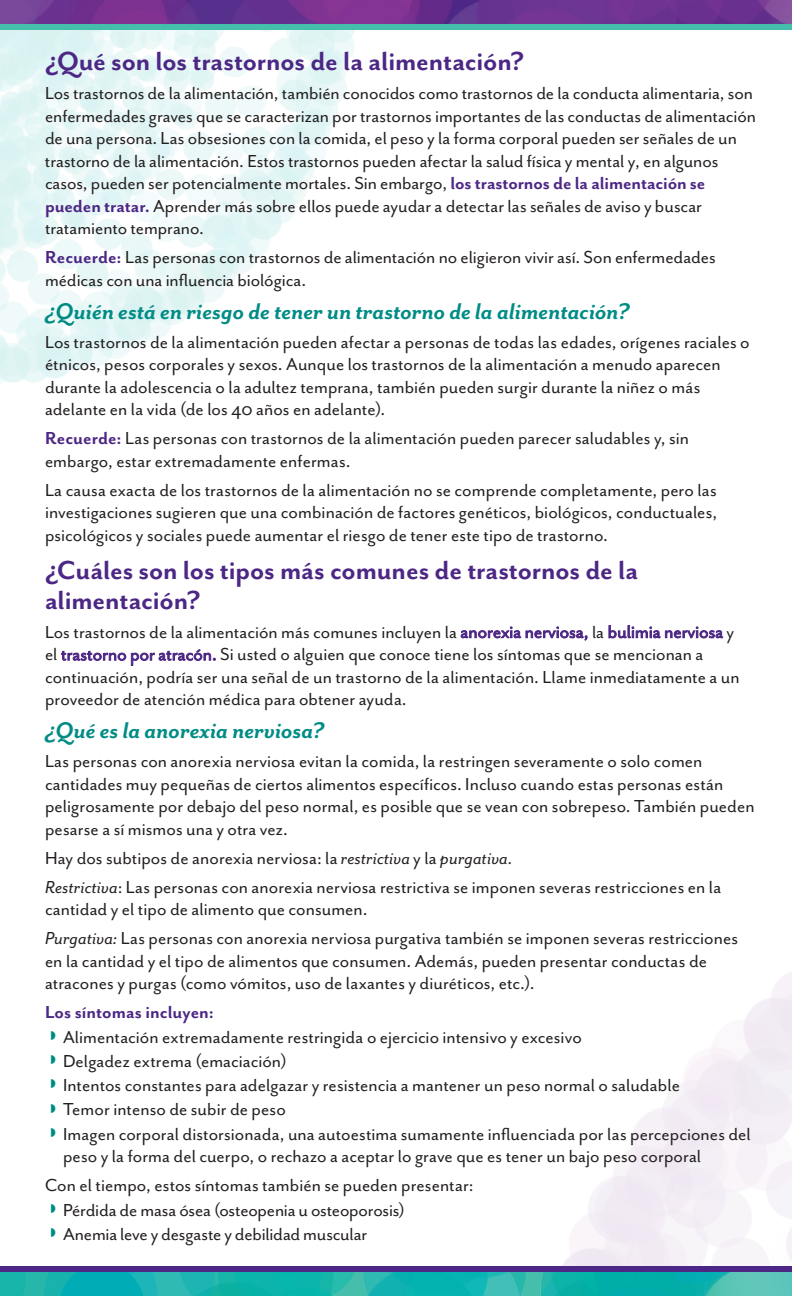
<style>
.page{position:relative;width:792px;height:1296px;background:#fff}
.page>*{position:absolute;margin:0;border:0;box-sizing:border-box;transform-origin:0 0}
.t1{font:700 30px/30px "Mr Eaves San OT";letter-spacing:-.005em;color:#4c2785}
.t2{font:italic 700 26px "Mr Eaves San OT";color:#008c85}
.t3{font:20px/22.4px "Mr Eaves San OT";color:#231f20}
.t4{font:700 20px "Mr Eaves San OT";letter-spacing:.005em;color:#4c2785}
.s1{font-weight:700;color:#4c2785}
.s2{font-weight:700;color:#4d2785}
.s3{color:#4d2785}
.s4{font-style:italic}
.s5{font-family:"Arial Unicode MS";color:#008c85}
</style>
<div class="page">
<img style="left:0;top:30px;width:355px;height:354px">
<img style="left:0;top:0;width:792px;height:24px">
<img style="left:0;top:1272px;width:792px;height:24px">
<div style="left:0;top:24px;width:792px;height:6px;background:#45bfab"></div>
<div style="left:0;top:1266px;width:792px;height:6px;background:#4c2785"></div>
<h2 class="t1" style="left:45px;top:46px;width:481px">¿Qué son los trastornos de la alimentación?</h2>
<p class="t3" style="left:45px;top:82px;width:713px">Los trastornos de la alimentación, también conocidos como trastornos de la conducta alimentaria, son enfermedades graves que se caracterizan por trastornos importantes de las conductas de alimentación de una persona. Las obsesiones con la comida, el peso y la forma corporal pueden ser señales de un trastorno de la alimentación. Estos trastornos pueden afectar la salud física y mental y, en algunos casos, pueden ser potencialmente mortales. Sin embargo, <span class="s1">los trastorn</span><span class="s2">os de</span> <span class="s1">la alimentación se pueden tratar.</span> Aprender más sobre ellos puede ayudar a detectar las señales de aviso y buscar tratamiento temprano.</p>
<p class="t3" style="left:45px;top:246px;width:672px"><span class="s1">Recuerde:</span> Las personas con trastornos de alimentación no eligieron vivir así. Son enfermedades médicas con una influencia biológica.</p>
<h3 class="t2" style="left:45px;top:297px;width:586px">¿Quién está en riesgo de tener un trastorno de la alimentación?</h3>
<p class="t3" style="left:45px;top:331px;width:706px">Los trastornos de la alimentación pueden afectar a personas de todas las edades, orígenes raciales o étnicos, pesos corporales y sexos. Aunque los trastornos de la alimentación a menudo aparecen durante la adolescencia o la adultez temprana, también pueden surgir durante la niñez o más adelante en la vida (de los 40 años en adelante).</p>
<p class="t3" style="left:45px;top:427px;width:646px"><span class="s1">Recuerde:</span> Las personas con trastornos de la alimentación pueden parecer saludables y, sin embargo, estar extremadamente enfermas.</p>
<p class="t3" style="left:45px;top:479px;width:674px;text-align:justify">La causa exacta de los trastornos de la alimentación no se comprende completamente, pero las investigaciones sugieren que una combinación de factores genéticos, biológicos, conductuales, psicológicos y sociales puede aumentar el riesgo de tener este tipo de trastorno.</p>
<h2 class="t1" style="left:45px;top:555px;width:595px">¿Cuáles son los tipos más comunes de trastornos de la alimentación?</h2>
<p class="t3" style="left:45px;top:621px;width:696px">Los trastornos de la alimentación más comunes incluyen la <span class="s3">anorexia nerviosa,</span> la <span class="s3">bulimia nerviosa</span> y el <span class="s3">trastorno por atracón.</span> Si usted o alguien que conoce tiene los síntomas que se mencionan a continuación, podría ser una señal de un trastorno de la alimentación. Llame inmediatamente a un proveedor de atención médica para obtener ayuda.</p>
<h3 class="t2" style="left:45px;top:716px;width:281px">¿Qué es la anorexia nerviosa?</h3>
<p class="t3" style="left:45px;top:750px;width:711px">Las personas con anorexia nerviosa evitan la comida, la restringen severamente o solo comen cantidades muy pequeñas de ciertos alimentos específicos. Incluso cuando estas personas están peligrosamente por debajo del peso normal, es posible que se vean con sobrepeso. También pueden pesarse a sí mismos una y otra vez.</p>
<p class="t3" style="left:45px;top:847px;width:469px">Hay dos subtipos de anorexia nerviosa: la <span class="s4">restrictiva</span> y la <span class="s4">purgativa.</span></p>
<p class="t3" style="left:45px;top:876px;width:678px"><span class="s4">Restrictiva</span>: Las personas con anorexia nerviosa restrictiva se imponen severas restricciones en la cantidad y el tipo de alimento que consumen.</p>
<p class="t3" style="left:45px;top:927px;width:695px"><span class="s4">Purgativa:</span> Las personas con anorexia nerviosa purgativa también se imponen severas restricciones en la cantidad y el tipo de alimentos que consumen. Además, pueden presentar conductas de atracones y purgas (como vómitos, uso de laxantes y diuréticos, etc.).</p>
<p class="t4" style="left:45px;top:1001px;width:170px">Los síntomas incluyen:</p>
<p class="t3" style="left:45px;top:1026px;width:538px"><span class="s5">◗</span> Alimentación extremadamente restringida o ejercicio intensivo y excesivo</p>
<p class="t3" style="left:45px;top:1050px;width:244px"><span class="s5">◗</span> Delgadez extrema (emaciación)</p>
<p class="t3" style="left:45px;top:1074px;width:637px"><span class="s5">◗</span> Intentos constantes para adelgazar y resistencia a mantener un peso normal o saludable</p>
<p class="t3" style="left:45px;top:1098px;width:242px"><span class="s5">◗</span> Temor intenso de subir de peso</p>
<p class="t3" style="left:63px;top:1123px;width:689px;text-indent:-18px"><span class="s5">◗</span> Imagen corporal distorsionada, una autoestima sumamente influenciada por las percepciones del peso y la forma del cuerpo, o rechazo a aceptar lo grave que es tener un bajo peso corporal</p>
<p class="t3" style="left:45px;top:1174px;width:430px">Con el tiempo, estos síntomas también se pueden presentar:</p>
<p class="t3" style="left:45px;top:1199px;width:362px"><span class="s5">◗</span> Pérdida de masa ósea (osteopenia u osteoporosis)</p>
<p class="t3" style="left:45px;top:1223px;width:324px"><span class="s5">◗</span> Anemia leve y desgaste y debilidad muscular</p>
</div>
